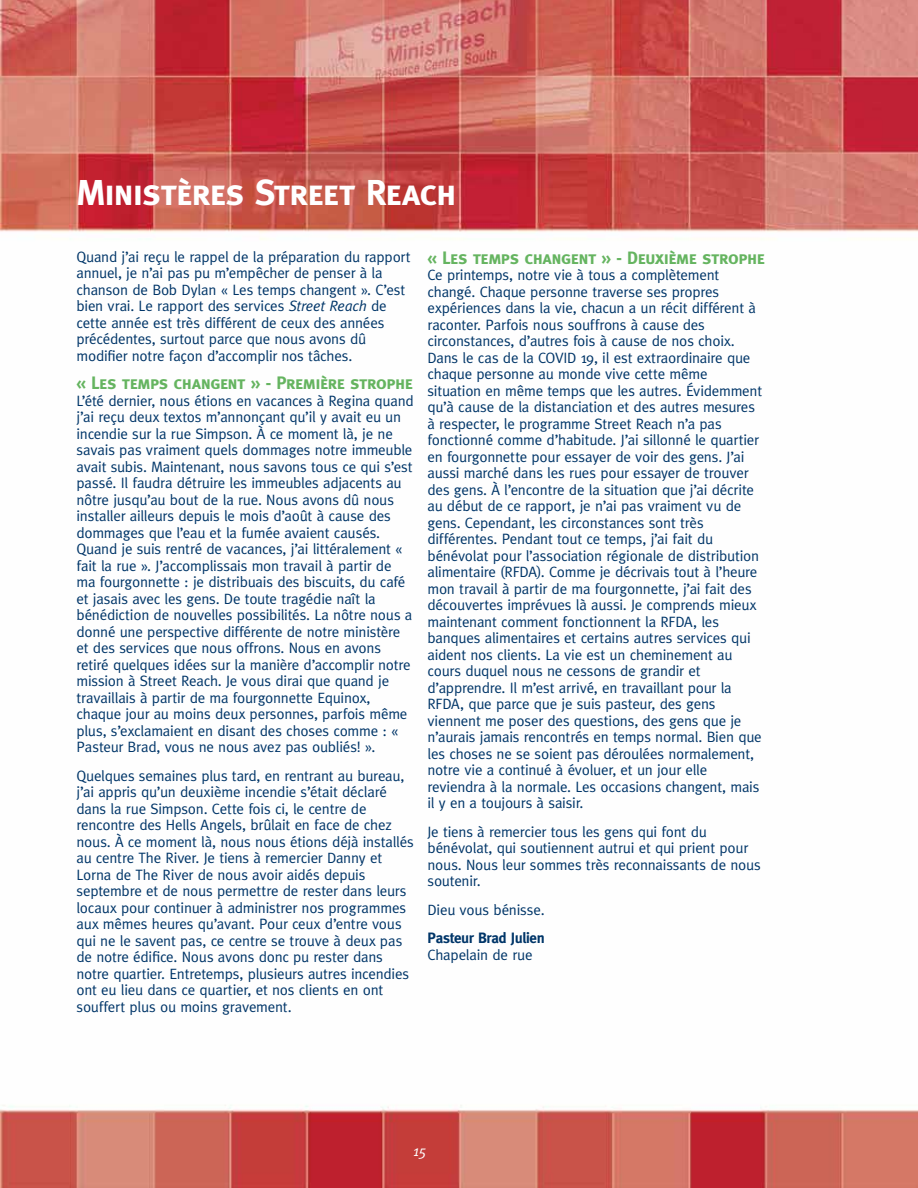
<style>
.page{position:relative;width:918px;height:1188px;background:#fff}
.page>*{position:absolute;margin:0;border:0;box-sizing:border-box;transform-origin:0 0}
.t1{font:36px "Meta Bold Caps";letter-spacing:-.025em;color:#fff}
.t2{font:18px "Meta Bold Caps";letter-spacing:-.03em;color:#65b460}
.t3{font:15px/16.5px "Meta";letter-spacing:-.015em;color:#003568}
.t4{font:700 15px "Meta";letter-spacing:-.025em;color:#003568}
.t5{font:italic 15px "Meta";color:#fff}
.s1{font-style:italic}
</style>
<div class="page">
<img style="left:0;top:0;width:918px;height:1188px">
<h1 class="t1" style="left:76px;top:172px;width:382px">Ministères Street Reach</h1>
<p class="t3" style="left:76px;top:248px;width:336px">Quand j’ai reçu le rappel de la préparation du rapport annuel, je n’ai pas pu m’empêcher de penser à la chanson de Bob Dylan « Les temps changent ». C’est bien vrai. Le rapport des services <span class="s1">Street Reach</span> de cette année est très différent de ceux des années précédentes, surtout parce que nous avons dû modifier notre façon d’accomplir nos tâches.</p>
<p class="t2" style="left:76px;top:372px;width:338px">« Les temps changent » - Première strophe</p>
<p class="t3" style="left:76px;top:392px;width:339px">L’été dernier, nous étions en vacances à Regina quand j’ai reçu deux textos m’annonçant qu’il y avait eu un incendie sur la rue Simpson. À ce moment là, je ne savais pas vraiment quels dommages notre immeuble avait subis. Maintenant, nous savons tous ce qui s’est passé. Il faudra détruire les immeubles adjacents au nôtre jusqu’au bout de la rue. Nous avons dû nous installer ailleurs depuis le mois d’août à cause des dommages que l’eau et la fumée avaient causés.<br>Quand je suis rentré de vacances, j’ai littéralement « fait la rue ». J’accomplissais mon travail à partir de ma fourgonnette : je distribuais des biscuits, du café et jasais avec les gens. De toute tragédie naît la bénédiction de nouvelles possibilités. La nôtre nous a donné une perspective différente de notre ministère et des services que nous offrons. Nous en avons retiré quelques idées sur la manière d’accomplir notre mission à Street Reach. Je vous dirai que quand je travaillais à partir de ma fourgonnette Equinox, chaque jour au moins deux personnes, parfois même plus, s’exclamaient en disant des choses comme : « Pasteur Brad, vous ne nous avez pas oubliés! ».</p>
<p class="t3" style="left:76px;top:767px;width:339px">Quelques semaines plus tard, en rentrant au bureau, j’ai appris qu’un deuxième incendie s’était déclaré dans la rue Simpson. Cette fois ci, le centre de rencontre des Hells Angels, brûlait en face de chez nous. À ce moment là, nous nous étions déjà installés au centre The River. Je tiens à remercier Danny et Lorna de The River de nous avoir aidés depuis septembre et de nous permettre de rester dans leurs locaux pour continuer à administrer nos programmes aux mêmes heures qu’avant. Pour ceux d’entre vous qui ne le savent pas, ce centre se trouve à deux pas de notre édifice. Nous avons donc pu rester dans notre quartier. Entretemps, plusieurs autres incendies ont eu lieu dans ce quartier, et nos clients en ont souffert plus ou moins gravement.</p>
<p class="t2" style="left:427px;top:247px;width:339px">« Les temps changent » - Deuxième strophe</p>
<p class="t3" style="left:427px;top:267px;width:336px">Ce printemps, notre vie à tous a complètement changé. Chaque personne traverse ses propres expériences dans la vie, chacun a un récit différent à raconter. Parfois nous souffrons à cause des circonstances, d’autres fois à cause de nos choix.<br>Dans le cas de la COVID 19, il est extraordinaire que chaque personne au monde vive cette même situation en même temps que les autres. Évidemment qu’à cause de la distanciation et des autres mesures à respecter, le programme Street Reach n’a pas fonctionné comme d’habitude. J’ai sillonné le quartier en fourgonnette pour essayer de voir des gens. J’ai aussi marché dans les rues pour essayer de trouver des gens. À l’encontre de la situation que j’ai décrite au début de ce rapport, je n’ai pas vraiment vu de gens. Cependant, les circonstances sont très différentes. Pendant tout ce temps, j’ai fait du bénévolat pour l’association régionale de distribution alimentaire (RFDA). Comme je décrivais tout à l’heure mon travail à partir de ma fourgonnette, j’ai fait des découvertes imprévues là aussi. Je comprends mieux maintenant comment fonctionnent la RFDA, les banques alimentaires et certains autres services qui aident nos clients. La vie est un cheminement au cours duquel nous ne cessons de grandir et d’apprendre. Il m’est arrivé, en travaillant pour la RFDA, que parce que je suis pasteur, des gens viennent me poser des questions, des gens que je n’aurais jamais rencontrés en temps normal. Bien que les choses ne se soient pas déroulées normalement, notre vie a continué à évoluer, et un jour elle reviendra à la normale. Les occasions changent, mais il y en a toujours à saisir.</p>
<p class="t3" style="left:427px;top:823px;width:335px">Je tiens à remercier tous les gens qui font du bénévolat, qui soutiennent autrui et qui prient pour nous. Nous leur sommes très reconnaissants de nous soutenir.</p>
<p class="t3" style="left:427px;top:901px;width:119px">Dieu vous bénisse.</p>
<p class="t4" style="left:427px;top:929px;width:119px">Pasteur Brad Julien</p>
<p class="t3" style="left:427px;top:946px;width:107px">Chapelain de rue</p>
<p class="t5" style="left:413px;top:1142px;width:15px">15</p>
</div>
